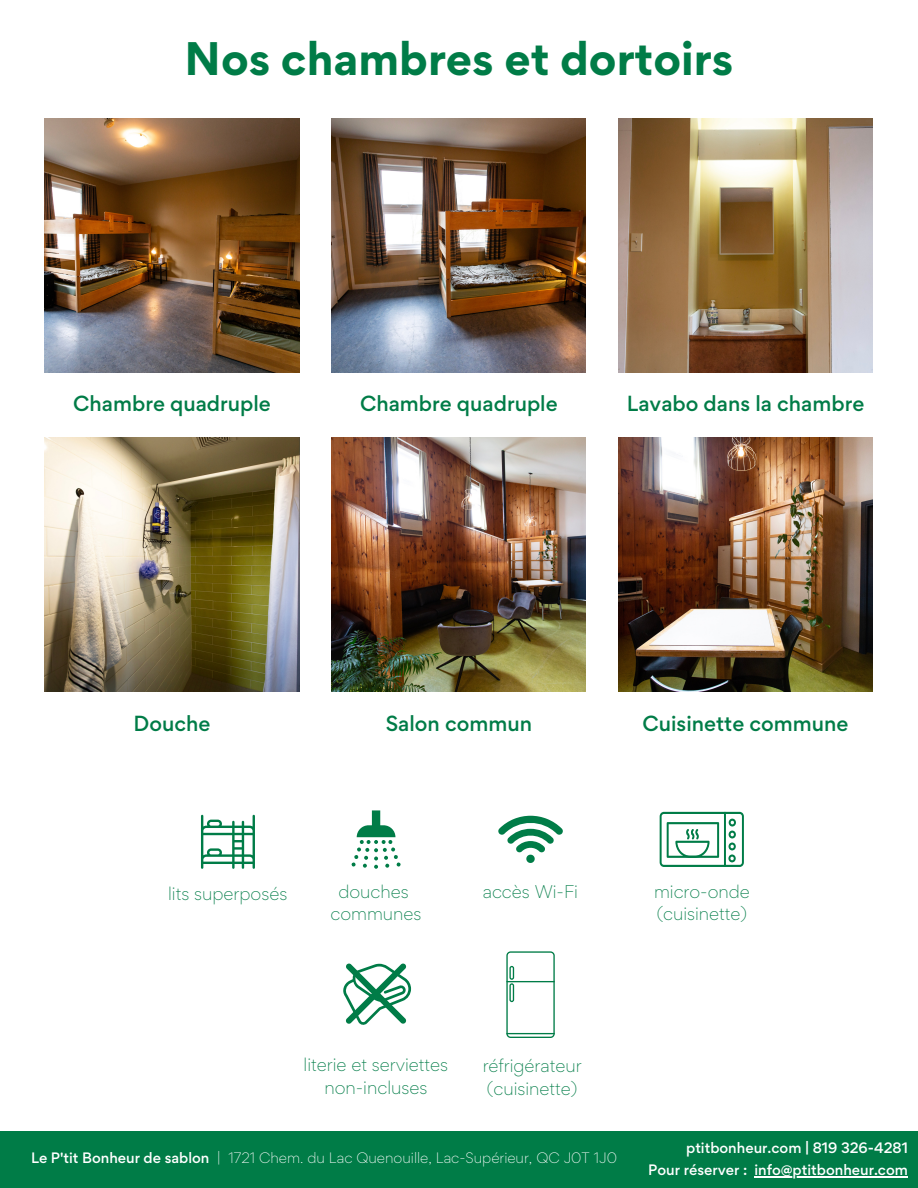
<style>
.page{position:relative;width:918px;height:1188px;background:#fff}
.page>*{position:absolute;margin:0;border:0;box-sizing:border-box;transform-origin:0 0}
.t1{font:700 42px "Gordita";color:#007c47}
.t2{font:500 19.5px "Gordita";color:#007c47}
.t3{font:300 16.5px "Gordita";color:#007c47}
.t4{font:500 13.5px "Gordita";color:#fff}
.t5{font:300 13.5px "Gordita";color:#fff}
</style>
<div class="page">
<img style="left:45px;top:437px;width:254px;height:254px">
<img style="left:332px;top:437px;width:254px;height:254px">
<img style="left:618px;top:437px;width:255px;height:254px">
<img style="left:45px;top:118px;width:254px;height:255px">
<img style="left:332px;top:118px;width:254px;height:255px">
<img style="left:618px;top:118px;width:255px;height:255px">
<div style="left:0;top:1132px;width:918px;height:56px;background:#007c47"></div>
<svg style="left:201px;top:815px;width:54px;height:54px"></svg>
<svg style="left:351px;top:810px;width:50px;height:59px"></svg>
<svg style="left:498px;top:816px;width:65px;height:47px"></svg>
<svg style="left:660px;top:812px;width:84px;height:55px"></svg>
<svg style="left:343px;top:964px;width:68px;height:61px"></svg>
<svg style="left:506px;top:951px;width:49px;height:87px"></svg>
<hr style="left:506px;top:1033px;width:49px;height:1px;background:#007c47">
<hr style="left:754px;top:1176px;width:154px;height:2px;background:#fff">
<p class="t1" style="left:185px;top:30px;width:550px">Nos chambres et dortoirs</p>
<p class="t2" style="left:73px;top:390px;width:199px">Chambre quadruple</p>
<p class="t2" style="left:360px;top:390px;width:199px">Chambre quadruple</p>
<p class="t2" style="left:627px;top:390px;width:239px">Lavabo dans la chambre</p>
<p class="t2" style="left:134px;top:710px;width:78px">Douche</p>
<p class="t2" style="left:386px;top:710px;width:148px">Salon commun</p>
<p class="t2" style="left:643px;top:710px;width:207px">Cuisinette commune</p>
<p class="t3" style="left:168px;top:882px;width:121px">lits superposés</p>
<p class="t3" style="left:338px;top:880px;width:72px">douches</p>
<p class="t3" style="left:330px;top:902px;width:93px">communes</p>
<p class="t3" style="left:483px;top:880px;width:97px">accès Wi-Fi</p>
<p class="t3" style="left:654px;top:880px;width:97px">micro-onde</p>
<p class="t3" style="left:657px;top:902px;width:92px">(cuisinette)</p>
<p class="t3" style="left:304px;top:1054px;width:146px">literie et serviettes</p>
<p class="t3" style="left:324px;top:1076px;width:105px">non-incluses</p>
<p class="t3" style="left:483px;top:1055px;width:100px">réfrigérateur</p>
<p class="t3" style="left:487px;top:1077px;width:92px">(cuisinette)</p>
<p class="t4" style="left:31px;top:1149px;width:180px">Le P'tit Bonheur de sablon</p>
<p class="t5" style="left:217px;top:1149px;width:402px">| 1721 Chem. du Lac Quenouille, Lac-Supérieur, QC J0T 1J0</p>
<p class="t4" style="left:686px;top:1139px;width:223px">ptitbonheur.com | 819 326-4281</p>
<p class="t4" style="left:648px;top:1161px;width:261px">Pour réserver : info@ptitbonheur.com</p>
</div>
